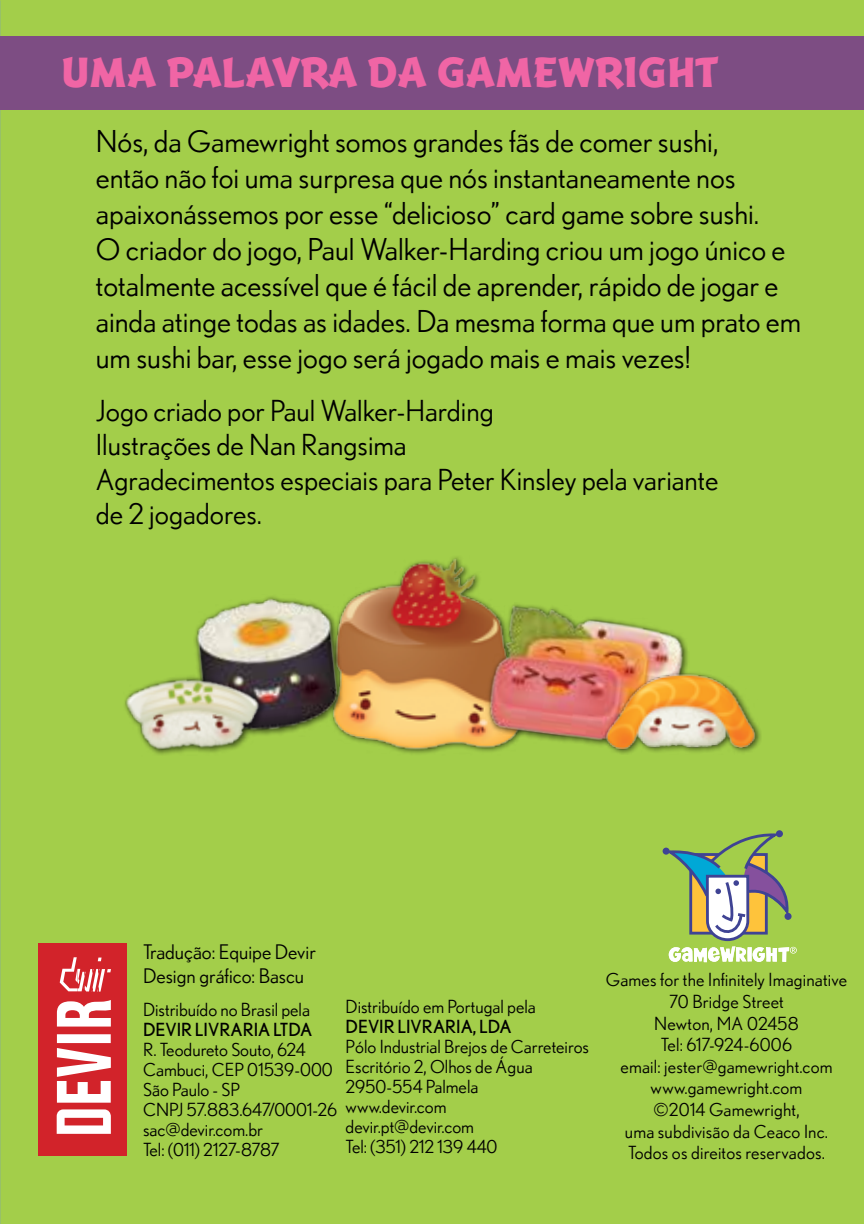
<style>
.page{position:relative;width:864px;height:1224px;background:#a3ce4a}
.page>*{position:absolute;margin:0;border:0;box-sizing:border-box;transform-origin:0 0}
.t1{font:800 44px "Badger";color:#f065a5}
.t2{font:30px/36px "Nobel";color:#000}
.t3{font:28.8px/34.4px "Nobel";color:#000}
.t4{font:20px/24px "Nobel";color:#000}
.t5{font:18px/20px "Nobel";color:#000}
.t6{font:18px "Nobel";color:#000}
</style>
<div class="page">
<div style="left:0;top:36px;width:864px;height:74px;background:#7d4d83"></div>
<div style="left:38px;top:943px;width:89px;height:213px;background:#d2232a"></div>
<svg style="left:57px;top:1000px;width:54px;height:134px"></svg>
<svg style="left:60px;top:957px;width:51px;height:35px"></svg>
<div style="left:776px;top:830px;width:7px;height:7px;background:#3f4394;border-radius:50%"></div>
<div style="left:663px;top:848px;width:7px;height:7px;background:#3f4394;border-radius:50%"></div>
<svg style="left:667px;top:834px;width:130px;height:129px"></svg>
<img style="left:371px;top:557px;width:108px;height:197px">
<img style="left:471px;top:581px;width:217px;height:173px">
<img style="left:601px;top:669px;width:159px;height:85px">
<img style="left:194px;top:588px;width:177px;height:156px">
<img style="left:125px;top:668px;width:149px;height:87px">
<h1 class="t1" style="left:61px;top:46px;width:659px">UMA PALAVRA DA GAMEWRIGHT</h1>
<p class="t2" style="left:96px;top:123px;width:707px">Nós, da Gamewright somos grandes fãs de comer sushi,<br>então não foi uma surpresa que nós instantaneamente nos apaixonássemos por esse “delicioso” card game sobre sushi.<br>O criador do jogo, Paul Walker-Harding criou um jogo único e totalmente acessível que é fácil de aprender, rápido de jogar e ainda atinge todas as idades. Da mesma forma que um prato em um sushi bar, esse jogo será jogado mais e mais vezes!</p>
<h3 class="t3" style="left:96px;top:393px;width:624px">Jogo criado por Paul Walker-Harding<br>Ilustrações de Nan Rangsima<br>Agradecimentos especiais para Peter Kinsley pela variante de 2 jogadores.</h3>
<p class="t4" style="left:143px;top:940px;width:174px">Tradução: Equipe Devir<br>Design gráfico: Bascu</p>
<p class="t5" style="left:143px;top:1000px;width:168px">Distribuído no Brasil pela</p>
<p class="t6" style="left:143px;top:1020px;width:171px">DEVIR LIVRARIA LTDA</p>
<p class="t5" style="left:143px;top:1040px;width:196px">R. Teodureto Souto, 624<br>Cambuci, CEP 01539-000<br>São Paulo - SP<br>CNPJ 57.883.647/0001-26 sac@devir.com.br<br>Tel: (011) 2127-8787</p>
<p class="t5" style="left:346px;top:997px;width:192px">Distribuído em Portugal pela</p>
<p class="t6" style="left:346px;top:1016px;width:168px">DEVIR LIVRARIA, LDA</p>
<p class="t5" style="left:346px;top:1037px;width:245px">Pólo Industrial Brejos de Carreteiros<br>Escritório 2, Olhos de Água<br>2950-554 Palmela<br>www.devir.com<br>devir.pt@devir.com<br>Tel: (351) 212 139 440</p>
<p class="t5" style="left:606px;top:969px;width:243px;line-height:21.6px;text-align:center">Games for the Infinitely Imaginative<br>70 Bridge Street<br>Newton, MA 02458<br>Tel: 617-924-6006<br>email: jester@gamewright.com www.gamewright.com<br>©2014 Gamewright,<br>uma subdivisão da Ceaco Inc.<br>Todos os direitos reservados.</p>
</div>
